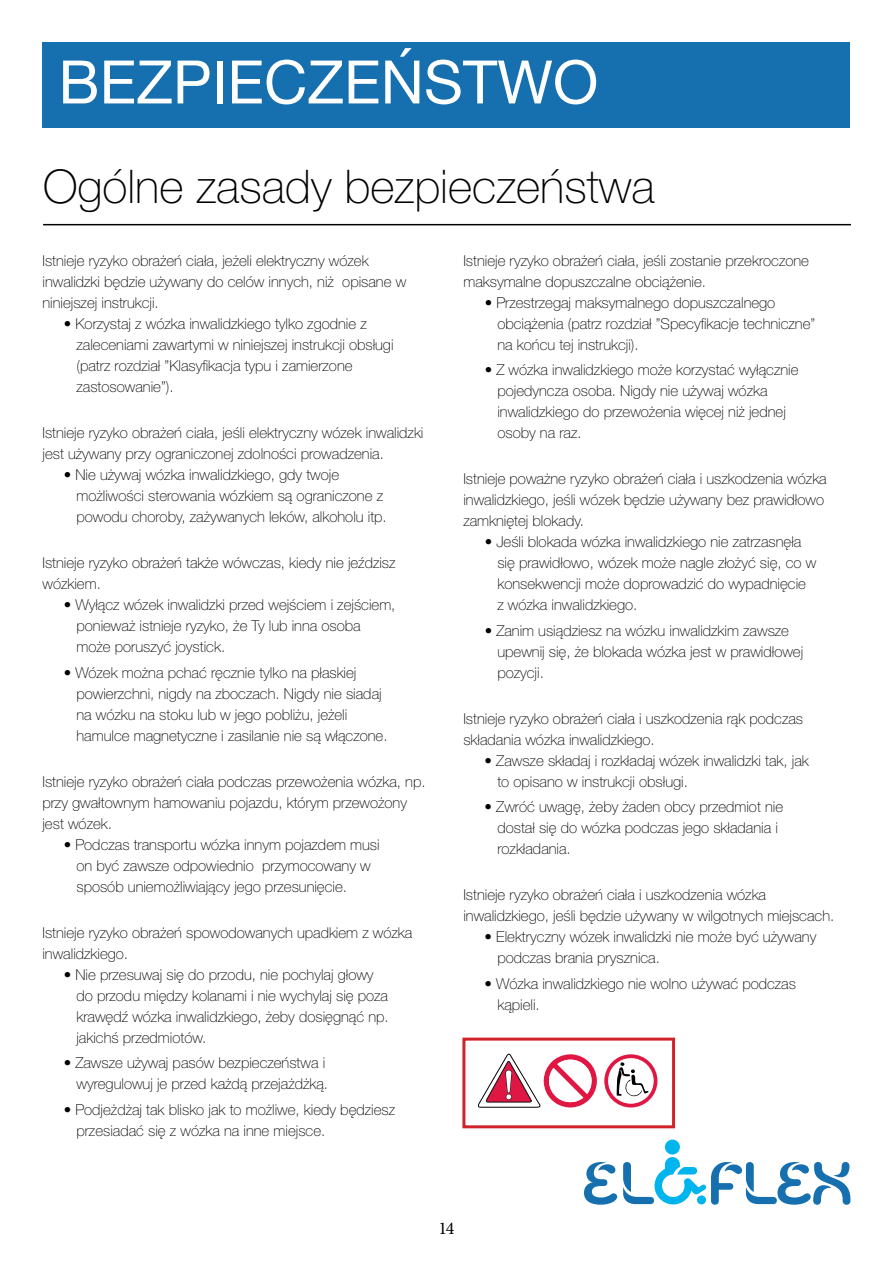
<style>
.page{position:relative;width:893px;height:1263px;background:#fff}
.page>*{position:absolute;margin:0;border:0;box-sizing:border-box;transform-origin:0 0}
.t1{font:60px "Helvetica Neue LT Pro";color:#fff}
.t2{font:100 46.5px "Helvetica Neue LT Pro";color:#000}
.t3{font:18px "Minion Pro";color:#000}
.t4{font:100 15px/21px "Helvetica Neue LT Pro";color:#000}
</style>
<div class="page">
<svg style="left:584px;top:1162px;width:33px;height:43px"></svg>
<div style="left:665px;top:1139px;width:15px;height:15px;background:#00b5ed;border-radius:50%"></div>
<svg style="left:623px;top:1157px;width:227px;height:48px"></svg>
<div style="left:43px;top:43px;width:807px;height:85px;background:#1670b0"></div>
<hr style="left:43px;top:224px;width:808px;height:1px;background:#000">
<div style="left:462px;top:1037px;width:213px;height:91px;border:3px solid #d2232a"></div>
<svg style="left:478px;top:1054px;width:119px;height:53px"></svg>
<svg style="left:604px;top:1054px;width:53px;height:53px"></svg>
<h1 class="t1" style="left:58px;top:46px;width:541px">BEZPIECZEŃSTWO</h1>
<h2 class="t2" style="left:43px;top:160px;width:613px">Ogólne zasady bezpieczeństwa</h2>
<p class="t4" style="left:43px;top:250px;width:365px">Istnieje ryzyko obrażeń ciała, jeżeli elektryczny wózek inwalidzki będzie używany do celów innych, niż opisane w niniejszej instrukcji.</p>
<p class="t4" style="left:77px;top:313px;width:319px;text-indent:-13px">• Korzystaj z wózka inwalidzkiego tylko zgodnie z zaleceniami zawartymi w niniejszej instrukcji obsługi (patrz rozdział ”Klasyfikacja typu i zamierzone zastosowanie”).</p>
<p class="t4" style="left:43px;top:422px;width:382px">Istnieje ryzyko obrażeń ciała, jeśli elektryczny wózek inwalidzki jest używany przy ograniczonej zdolności prowadzenia.</p>
<p class="t4" style="left:77px;top:464px;width:312px;text-indent:-13px">• Nie używaj wózka inwalidzkiego, gdy twoje możliwości sterowania wózkiem są ograniczone z powodu choroby, zażywanych leków, alkoholu itp.</p>
<p class="t4" style="left:42px;top:552px;width:355px">Istnieje ryzyko obrażeń także wówczas, kiedy nie jeździsz wózkiem.</p>
<p class="t4" style="left:76px;top:594px;width:320px;text-indent:-13px">• Wyłącz wózek inwalidzki przed wejściem i zejściem, ponieważ istnieje ryzyko, że Ty lub inna osoba może poruszyć joystick.</p>
<p class="t4" style="left:76px;top:662px;width:313px;text-indent:-13px">• Wózek można pchać ręcznie tylko na płaskiej powierzchni, nigdy na zboczach. Nigdy nie siadaj na wózku na stoku lub w jego pobliżu, jeżeli hamulce magnetyczne i zasilanie nie są włączone.</p>
<p class="t4" style="left:42px;top:771px;width:385px">Istnieje ryzyko obrażeń ciała podczas przewożenia wózka, np. przy gwałtownym hamowaniu pojazdu, którym przewożony jest wózek.</p>
<p class="t4" style="left:76px;top:834px;width:305px;text-indent:-13px">• Podczas transportu wózka innym pojazdem musi on być zawsze odpowiednio przymocowany w sposób uniemożliwiający jego przesunięcie.</p>
<p class="t4" style="left:42px;top:922px;width:371px">Istnieje ryzyko obrażeń spowodowanych upadkiem z wózka inwalidzkiego.</p>
<p class="t4" style="left:76px;top:964px;width:314px;text-indent:-13px">• Nie przesuwaj się do przodu, nie pochylaj głowy do przodu między kolanami i nie wychylaj się poza krawędź wózka inwalidzkiego, żeby dosięgnąć np. jakichś przedmiotów.</p>
<p class="t4" style="left:64px;top:1052px;width:266px;text-align:right">• Zawsze używaj pasów bezpieczeństwa i wyregulowuj je przed każdą przejażdżką.</p>
<p class="t4" style="left:76px;top:1099px;width:320px;text-indent:-13px">• Podjeżdżaj tak blisko jak to możliwe, kiedy będziesz przesiadać się z wózka na inne miejsce.</p>
<p class="t4" style="left:463px;top:250px;width:347px">Istnieje ryzyko obrażeń ciała, jeśli zostanie przekroczone maksymalne dopuszczalne obciążenie.</p>
<p class="t4" style="left:497px;top:292px;width:319px;text-indent:-13px">• Przestrzegaj maksymalnego dopuszczalnego obciążenia (patrz rozdział ”Specyfikacje techniczne” na końcu tej instrukcji).</p>
<p class="t4" style="left:497px;top:359px;width:303px;text-indent:-13px">• Z wózka inwalidzkiego może korzystać wyłącznie pojedyncza osoba. Nigdy nie używaj wózka inwalidzkiego do przewożenia więcej niż jednej osoby na raz.</p>
<p class="t4" style="left:463px;top:468px;width:365px">Istnieje poważne ryzyko obrażeń ciała i uszkodzenia wózka inwalidzkiego, jeśli wózek będzie używany bez prawidłowo zamkniętej blokady.</p>
<p class="t4" style="left:497px;top:531px;width:320px;text-indent:-13px">• Jeśli blokada wózka inwalidzkiego nie zatrzasnęła się prawidłowo, wózek może nagle złożyć się, co w konsekwencji może doprowadzić do wypadnięcie<br>z wózka inwalidzkiego.</p>
<p class="t4" style="left:497px;top:620px;width:307px;text-indent:-13px">• Zanim usiądziesz na wózku inwalidzkim zawsze upewnij się, że blokada wózka jest w prawidłowej pozycji.</p>
<p class="t4" style="left:463px;top:708px;width:341px">Istnieje ryzyko obrażeń ciała i uszkodzenia rąk podczas składania wózka inwalidzkiego.</p>
<p class="t4" style="left:497px;top:750px;width:313px;text-indent:-13px">• Zawsze składaj i rozkładaj wózek inwalidzki tak, jak to opisano w instrukcji obsługi.</p>
<p class="t4" style="left:497px;top:796px;width:287px;text-indent:-13px">• Zwróć uwagę, żeby żaden obcy przedmiot nie dostał się do wózka podczas jego składania i rozkładania.</p>
<p class="t4" style="left:463px;top:884px;width:372px">Istnieje ryzyko obrażeń ciała i uszkodzenia wózka inwalidzkiego, jeśli będzie używany w wilgotnych miejscach.</p>
<p class="t4" style="left:497px;top:926px;width:320px;text-indent:-13px">• Elektryczny wózek inwalidzki nie może być używany podczas brania prysznica.</p>
<p class="t4" style="left:497px;top:973px;width:300px;text-indent:-13px">• Wózka inwalidzkiego nie wolno używać podczas kąpieli.</p>
<p class="t3" style="left:438px;top:1217px;width:18px">14</p>
</div>
